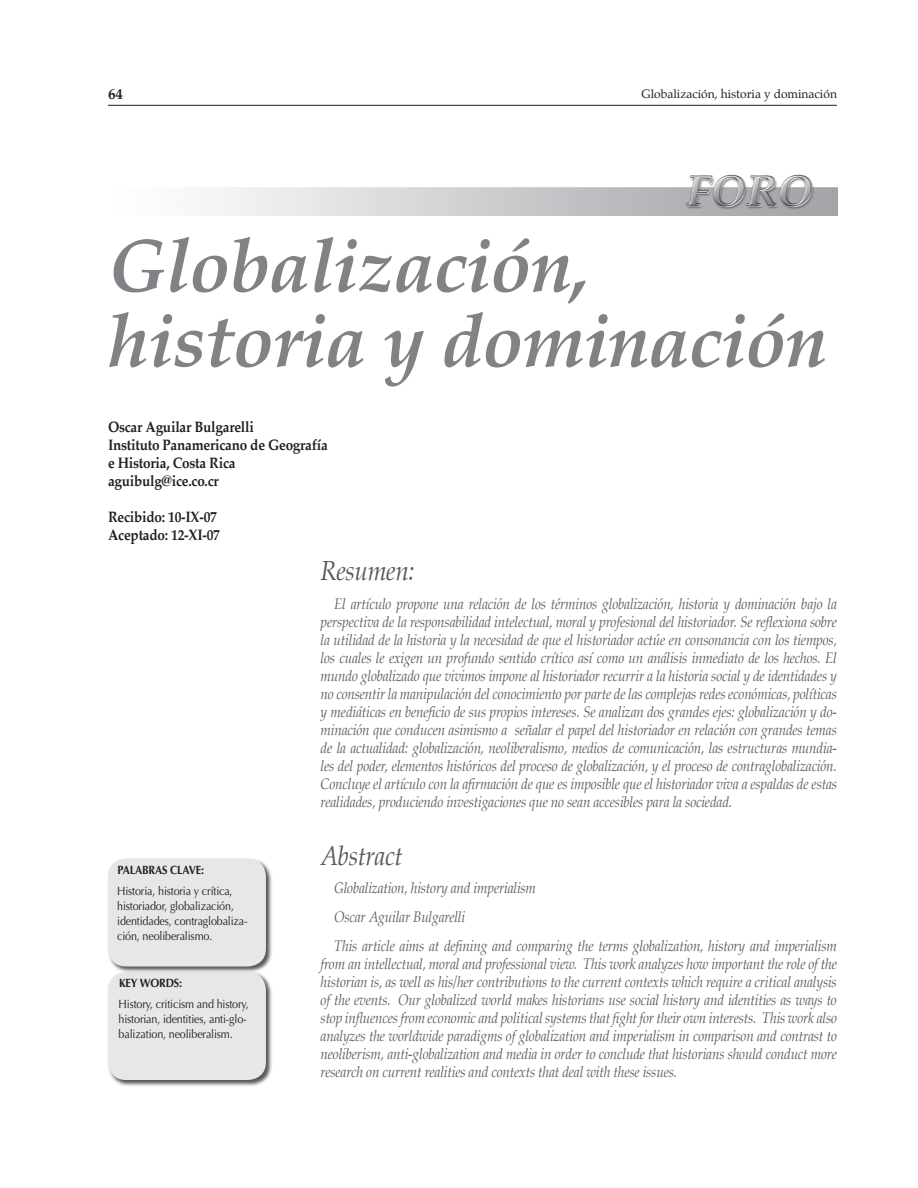
<style>
.page{position:relative;width:918px;height:1188px;background:#fff}
.page>*{position:absolute;margin:0;border:0;box-sizing:border-box;transform-origin:0 0}
.t1{font:italic 700 75px/75px "Palatino";letter-spacing:-.015em;color:#808285}
.t2{font:italic 27px "Palatino";letter-spacing:-.015em;color:#57585a;scale:.9 1}
.t3{font:italic 15px/18px "Palatino";letter-spacing:-.015em;color:#636366;text-align:justify;scale:.9 1}
.t4{font:700 15px/18px "Palatino";letter-spacing:-.015em;color:#231f20;scale:.9 1}
.t5{font:700 15px "Palatino";letter-spacing:-.015em;color:#231f20}
.t6{font:12px/15px "Optima";letter-spacing:-.015em;color:#231f20;scale:.9 1}
.t7{font:12px "Palatino";color:#231f20}
.t8{font:700 12px "Optima";letter-spacing:-.015em;color:#231f20;scale:.9 1}
</style>
<div class="page">
<hr style="left:108px;top:105px;width:729px;height:1px;background:#231f20">
<div style="left:107px;top:971px;width:167px;height:116px;background:#231f20;opacity:.75"></div>
<div style="left:108px;top:974px;width:158px;height:106px;background:#e6e7e9"></div>
<div style="left:107px;top:857px;width:167px;height:117px;background:#231f20;opacity:.75"></div>
<div style="left:108px;top:858px;width:158px;height:108px;background:#e6e7e9"></div>
<img style="left:208px;top:174px;width:629px;height:42px">
<img style="left:686px;top:176px;width:125px;height:30px">
<p class="t5" style="left:108px;top:85px;width:16px">64</p>
<p class="t7" style="left:642px;top:86px;width:197px">Globalización, historia y dominación</p>
<h1 class="t1" style="left:108px;top:236px;width:721px">Globalización, historia y dominación</h1>
<p class="t4" style="left:108px;top:419px;width:246px">Oscar Aguilar Bulgarelli<br>Instituto Panamericano de Geografía e Historia, Costa Rica aguibulg@ice.co.cr</p>
<p class="t4" style="left:108px;top:509px;width:126px">Recibido: 10-IX-07<br>Aceptado: 12-XI-07</p>
<p class="t8" style="left:118px;top:863px;width:97px">PALABRAS CLAVE:</p>
<p class="t6" style="left:117px;top:883px;width:147px">Historia, historia y crítica, historiador, globalización, identidades, contraglobaliza&shy;ción, neoliberalismo.</p>
<p class="t8" style="left:119px;top:975px;width:72px">KEY WORDS:</p>
<p class="t6" style="left:119px;top:996px;width:146px">History, criticism and history, historian, identities, anti-glo&shy;balization, neoliberalism.</p>
<h2 class="t2" style="left:321px;top:555px;width:106px">Resumen:</h2>
<p class="t3" style="left:321px;top:596px;width:575px;text-indent:14px">El artículo propone una relación de los términos globalización, historia y dominación bajo la perspectiva de la responsabilidad intelectual, moral y profesional del historiador. Se reflexiona sobre la utilidad de la historia y la necesidad de que el historiador actúe en consonancia con los tiempos, los cuales le exigen un profundo sentido crítico así como un análisis inmediato de los hechos. El mundo globalizado que vivimos impone al historiador recurrir a la historia social y de identidades y no consentir la manipulación del conocimiento por parte de las complejas redes económicas, políticas y mediáticas en beneficio de sus propios intereses. Se analizan dos grandes ejes: globalización y do&shy;minación que conducen asimismo a señalar el papel del historiador en relación con grandes temas de la actualidad: globalización, neoliberalismo, medios de comunicación, las estructuras mundia&shy;les del poder, elementos históricos del proceso de globalización, y el proceso de contraglobalización.<br>Concluye el artículo con la afirmación de que es imposible que el historiador viva a espaldas de estas realidades, produciendo investigaciones que no sean accesibles para la sociedad.</p>
<h2 class="t2" style="left:321px;top:839px;width:93px">Abstract</h2>
<p class="t3" style="left:334px;top:875px;width:560px;line-height:28.8px;text-align:left">Globalization, history and imperialism<br>Oscar Aguilar Bulgarelli<br>This article aims at defining and comparing the terms globalization, history and imperialism</p>
<p class="t3" style="left:321px;top:956px;width:575px">from an intellectual, moral and professional view. This work analyzes how important the role of the historian is, as well as his/her contributions to the current contexts which require a critical analysis of the events. Our globalized world makes historians use social history and identities as ways to stop influences from economic and political systems that fight for their own interests. This work also analyzes the worldwide paradigms of globalization and imperialism in comparison and contrast to neoliberism, anti-globalization and media in order to conclude that historians should conduct more research on current realities and contexts that deal with these issues.</p>
</div>
